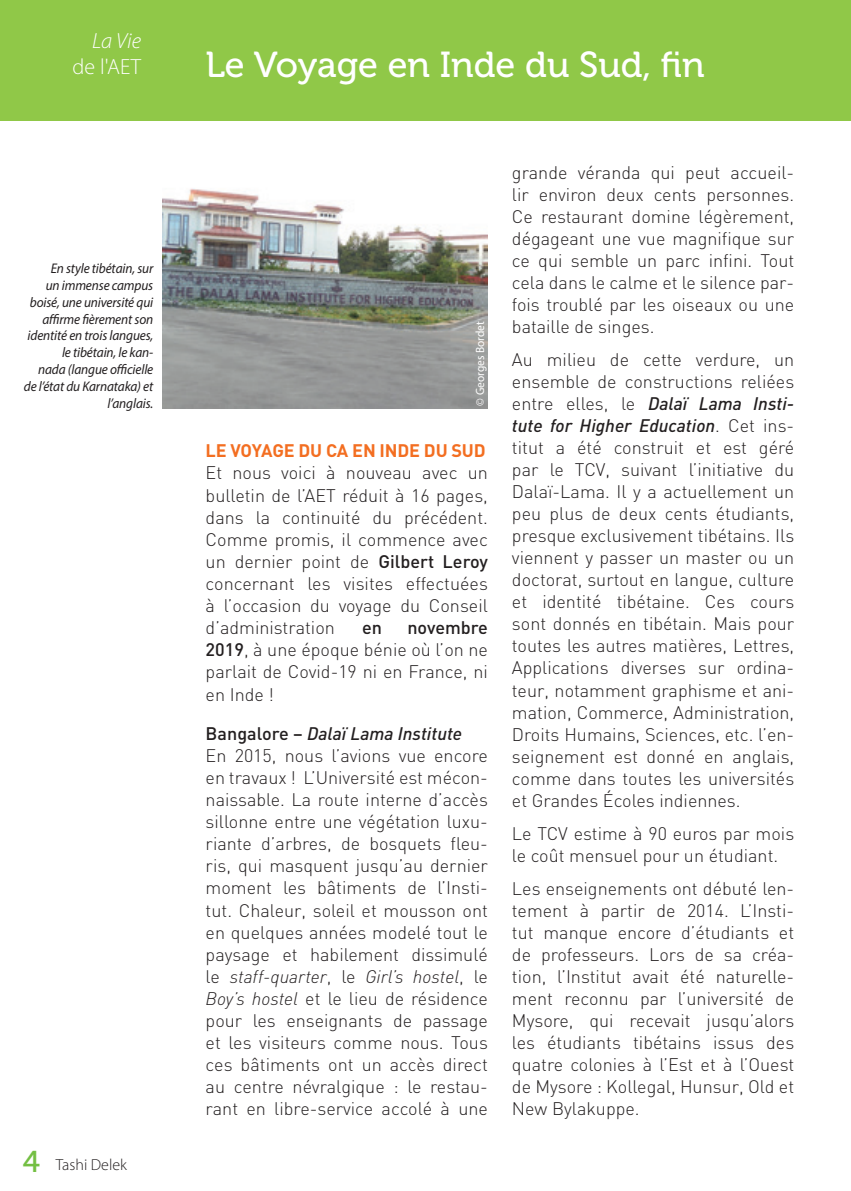
<style>
.page{position:relative;width:851px;height:1191px;background:#fff}
.page>*{position:absolute;margin:0;border:0;box-sizing:border-box;transform-origin:0 0}
.t1{font:36px "Museo 500";color:#fff}
.t2{font:300 22px "Myriad Pro";color:#fff}
.t3{font:italic 300 22px "Myriad Pro";color:#fff}
.texte_courant{font:300 18px/22px "DIN";color:#231f20;text-align:justify}
.titre_3{font:italic 500 18px "DIN";color:#231f20}
.titre_2{font:700 18px "DIN";letter-spacing:-.01em;color:#f36e21}
.texte_courant-2{font:500 18px "DIN";color:#231f20}
.t4{font:300 16px "Myriad Pro";color:#231f20}
.t5{font:italic 14px/16.8px "Myriad Pro";letter-spacing:-.01em;color:#231f20;text-align:right;scale:.95 1}
.t6{font:12px "Myriad Pro";color:#fff;scale:.95 1}
.s1{font-family:"Museo 500";font-weight:400;font-size:30px;color:#74bf43}
.s2{font-weight:500}
.s3{font-style:normal}
.s4{font-style:italic}
.s5{font-weight:500;font-style:italic}
</style>
<div class="page">
<div style="left:0;top:0;width:850px;height:120px;background:#90c848"></div>
<img style="left:163px;top:188px;width:325px;height:220px">
<p class="t3" style="left:92px;top:27px;width:50px">La Vie</p>
<p class="t2" style="left:73px;top:54px;width:70px">de l'AET</p>
<p class="t5" style="left:24px;top:260px;width:138px">En style tibétain, sur<br>un immense campus boisé, une université qui affirme fièrement son identité en trois langues, le tibétain, le kan-<br>nada (langue officielle de l’état du Karnataka) et l’anglais.</p>
<p class="t4" style="left:23px;top:1154px;width:106px"><span class="s1">4</span> Tashi Delek</p>
<p class="t1" style="left:206px;top:45px;width:500px">Le Voyage en Inde du Sud, fin</p>
<p class="t6" style="left:472px;top:405px;width:90px;rotate:-90deg">© Georges Bordet</p>
<p class="titre_2" style="left:206px;top:439px;width:281px">LE VOYAGE DU CA EN INDE DU SUD</p>
<p class="texte_courant" style="left:206px;top:462px;width:284px">Et nous voici à nouveau avec un bulletin de l’AET réduit à 16 pages, dans la continuité du précédent.<br>Comme promis, il commence avec un dernier point de <span class="s2">Gilbert Leroy </span>concernant les visites effectuées à l’occasion du voyage du Conseil d’administration</p>
<p class="texte_courant" style="left:206px;top:616px;width:284px;text-indent:202px"><span class="s2">novembre 2019</span>, à une époque bénie où l’on ne parlait de Covid-19 ni en France, ni en Inde !</p>
<p class="titre_3" style="left:206px;top:721px;width:258px"><span class="s3">Bangalore –</span> Dalaï Lama Institute</p>
<p class="texte_courant" style="left:206px;top:744px;width:284px">En 2015, nous l’avions vue encore en travaux ! L’Université est mécon&shy;naissable. La route interne d’accès sillonne entre une végétation luxu&shy;riante d’arbres, de bosquets fleu&shy;ris, qui masquent jusqu’au dernier moment les bâtiments de l’Insti&shy;tut. Chaleur, soleil et mousson ont en quelques années modelé tout le paysage et habilement dissimulé le <span class="s4">staff-quarter</span>, le <span class="s4">Girl’s hostel</span>, le <span class="s4">Boy’s hostel</span> et le lieu de résidence pour les enseignants de passage et les visiteurs comme nous. Tous ces bâtiments ont un accès direct au centre névralgique : le restau&shy;rant en libre-service accolé à une</p>
<p class="texte_courant-2" style="left:362px;top:616px;width:21px">en</p>
<p class="texte_courant" style="left:512px;top:161px;width:284px">grande véranda qui peut accueil&shy;lir environ deux cents personnes.<br>Ce restaurant domine légèrement, dégageant une vue magnifique sur ce qui semble un parc infini. Tout cela dans le calme et le silence par&shy;fois troublé par les oiseaux ou une bataille de singes.</p>
<p class="texte_courant" style="left:512px;top:349px;width:284px">Au milieu de cette verdure, un ensemble de constructions reliées entre elles, le <span class="s5">Dalaï Lama Insti&shy;tute for Higher Education</span>. Cet ins&shy;titut a été construit et est géré par le TCV, suivant l’initiative du Dalaï-Lama. Il y a actuellement un peu plus de deux cents étudiants, presque exclusivement tibétains. Ils viennent y passer un master ou un doctorat, surtout en langue, culture et identité tibétaine. Ces cours sont donnés en tibétain. Mais pour toutes les autres matières, Lettres, Applications diverses sur ordina&shy;teur, notamment graphisme et ani&shy;mation, Commerce, Administration, Droits Humains, Sciences, etc. l’en&shy;seignement est donné en anglais, comme dans toutes les universités et Grandes Écoles indiennes.</p>
<p class="texte_courant" style="left:512px;top:822px;width:284px">Le TCV estime à 90 euros par mois le coût mensuel pour un étudiant.</p>
<p class="texte_courant" style="left:512px;top:877px;width:284px">Les enseignements ont débuté len&shy;tement à partir de 2014. L’Insti&shy;tut manque encore d’étudiants et de professeurs. Lors de sa créa&shy;tion, l’Institut avait été naturelle&shy;ment reconnu par l’université de Mysore, qui recevait jusqu’alors les étudiants tibétains issus des quatre colonies à l’Est et à l’Ouest de Mysore : Kollegal, Hunsur, Old et New Bylakuppe.</p>
</div>
